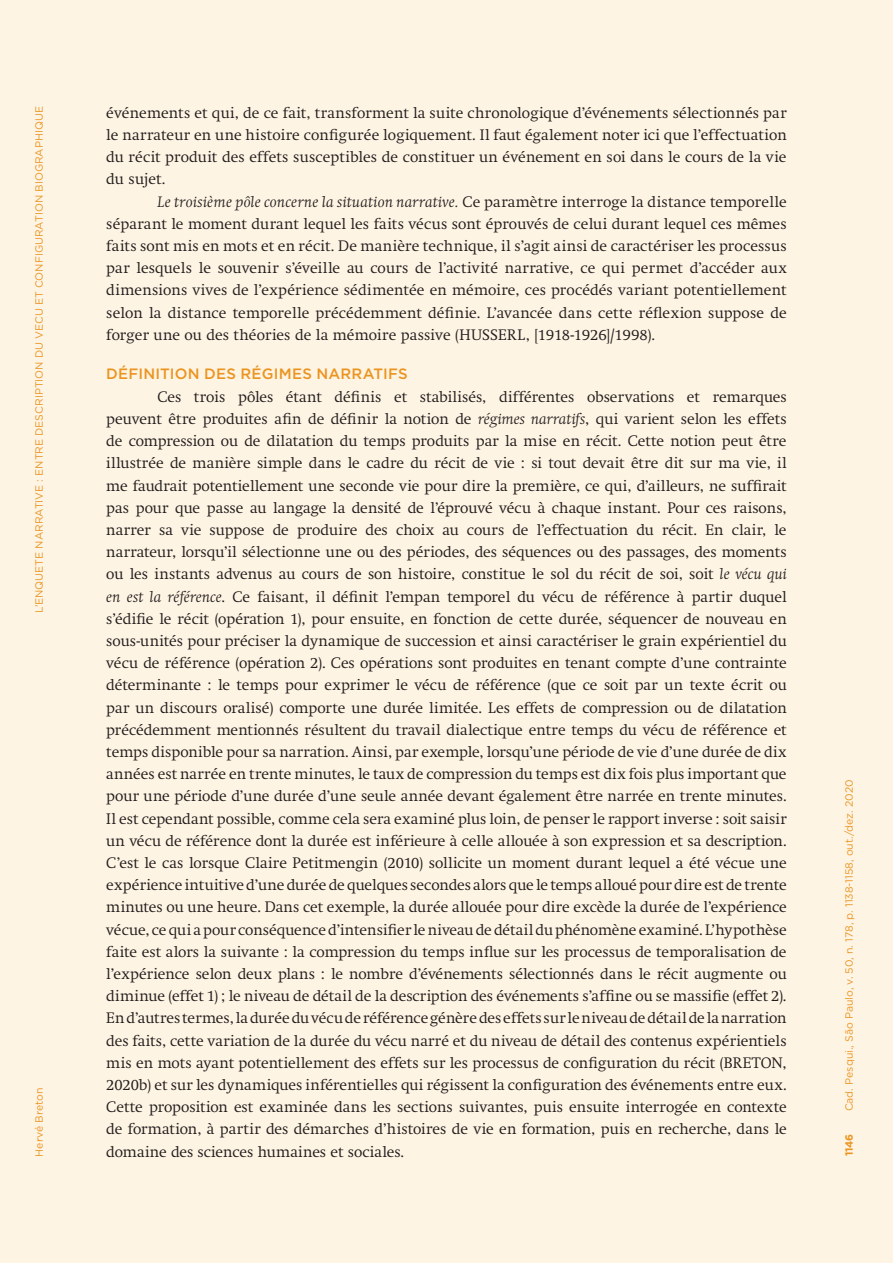
<style>
.page{position:relative;width:893px;height:1263px;background:#fef4e4}
.page>*{position:absolute;margin:0;border:0;box-sizing:border-box;transform-origin:0 0}
.Texto_INGLES{font:300 15px/22.2px "Swift";letter-spacing:.005em;color:#231f20;text-align:justify}
.subtitulo_2{font:500 15px "Gotham HTF";letter-spacing:.015em;color:#ec9c26}
.t1{font:10.5px "Gotham HTF";color:#ec9c26}
.t2{font:700 10.5px "Gotham HTF";color:#ec9c26}
.s1{font-style:italic}
</style>
<div class="page">
<p class="t1" style="left:33px;top:613px;width:509px;rotate:-90deg">L’ENQUETE NARRATIVE : ENTRE DESCRIPTION DU VECU ET CONFIGURATION BIOGRAPHIQUE</p>
<p class="Texto_INGLES" style="left:106px;top:102px;width:682px">événements et qui, de ce fait, transforment la suite chronologique d’événements sélectionnés par le narrateur en une histoire configurée logiquement. Il faut également noter ici que l’effectuation du récit produit des effets susceptibles de constituer un événement en soi dans le cours de la vie du sujet.</p>
<p class="Texto_INGLES" style="left:106px;top:190px;width:682px;text-indent:51px"><span class="s1">Le troisième pôle concerne la situation narrative.</span> Ce paramètre interroge la distance temporelle séparant le moment durant lequel les faits vécus sont éprouvés de celui durant lequel ces mêmes faits sont mis en mots et en récit. De manière technique, il s’agit ainsi de caractériser les processus par lesquels le souvenir s’éveille au cours de l’activité narrative, ce qui permet d’accéder aux dimensions vives de l’expérience sédimentée en mémoire, ces procédés variant potentiellement selon la distance temporelle précédemment définie. L’avancée dans cette réflexion suppose de forger une ou des théories de la mémoire passive (HUSSERL, [1918-1926]/1998).</p>
<p class="subtitulo_2" style="left:106px;top:366px;width:303px">DÉFINITION DES RÉGIMES NARRATIFS</p>
<p class="Texto_INGLES" style="left:106px;top:385px;width:682px;text-indent:51px">Ces trois pôles étant définis et stabilisés, différentes observations et remarques peuvent être produites afin de définir la notion de <span class="s1">régimes narratifs</span>, qui varient selon les effets de compression ou de dilatation du temps produits par la mise en récit. Cette notion peut être illustrée de manière simple dans le cadre du récit de vie : si tout devait être dit sur ma vie, il me faudrait potentiellement une seconde vie pour dire la première, ce qui, d’ailleurs, ne suffirait pas pour que passe au langage la densité de l’éprouvé vécu à chaque instant. Pour ces raisons, narrer sa vie suppose de produire des choix au cours de l’effectuation du récit. En clair, le narrateur, lorsqu’il sélectionne une ou des périodes, des séquences ou des passages, des moments ou les instants advenus au cours de son histoire, constitue le sol du récit de soi, soit <span class="s1">le vécu qui en est la référence</span>. Ce faisant, il définit l’empan temporel du vécu de référence à partir duquel s’édifie le récit (opération 1), pour ensuite, en fonction de cette durée, séquencer de nouveau en sous-unités pour préciser la dynamique de succession et ainsi caractériser le grain expérientiel du vécu de référence (opération 2). Ces opérations sont produites en tenant compte d’une contrainte déterminante : le temps pour exprimer le vécu de référence (que ce soit par un texte écrit ou par un discours oralisé) comporte une durée limitée. Les effets de compression ou de dilatation précédemment mentionnés résultent du travail dialectique entre temps du vécu de référence et temps disponible pour sa narration. Ainsi, par exemple, lorsqu’une période de vie d’une durée de dix années est narrée en trente minutes, le taux de compression du temps est dix fois plus important que pour une période d’une durée d’une seule année devant également être narrée en trente minutes.<br>Il est cependant possible, comme cela sera examiné plus loin, de penser le rapport inverse : soit saisir un vécu de référence dont la durée est inférieure à celle allouée à son expression et sa description.<br>C’est le cas lorsque Claire Petitmengin (2010) sollicite un moment durant lequel a été vécue une expérience intuitive d’une durée de quelques secondes alors que le temps alloué pour dire est de trente minutes ou une heure. Dans cet exemple, la durée allouée pour dire excède la durée de l’expérience vécue, ce qui a pour conséquence d’intensifier le niveau de détail du phénomène examiné. L’hypothèse faite est alors la suivante : la compression du temps influe sur les processus de temporalisation de l’expérience selon deux plans : le nombre d’événements sélectionnés dans le récit augmente ou diminue (effet 1) ; le niveau de détail de la description des événements s’affine ou se massifie (effet 2).<br>En d’autres termes, la durée du vécu de référence génère des effets sur le niveau de détail de la narration des faits, cette variation de la durée du vécu narré et du niveau de détail des contenus expérientiels mis en mots ayant potentiellement des effets sur les processus de configuration du récit (BRETON, 2020b) et sur les dynamiques inférentielles qui régissent la configuration des événements entre eux.<br>Cette proposition est examinée dans les sections suivantes, puis ensuite interrogée en contexte de formation, à partir des démarches d’histoires de vie en formation, puis en recherche, dans le domaine des sciences humaines et sociales.</p>
<p class="t1" style="left:33px;top:1157px;width:71px;rotate:-90deg">Hervé Breton</p>
<p class="t1" style="left:843px;top:1111px;width:333px;rotate:-90deg">Cad. Pesqui., São Paulo, v. 50, n. 178, p. 1138-1158, out./dez. 2020</p>
<p class="t2" style="left:843px;top:1155px;width:23px;rotate:-90deg">1146</p>
</div>
